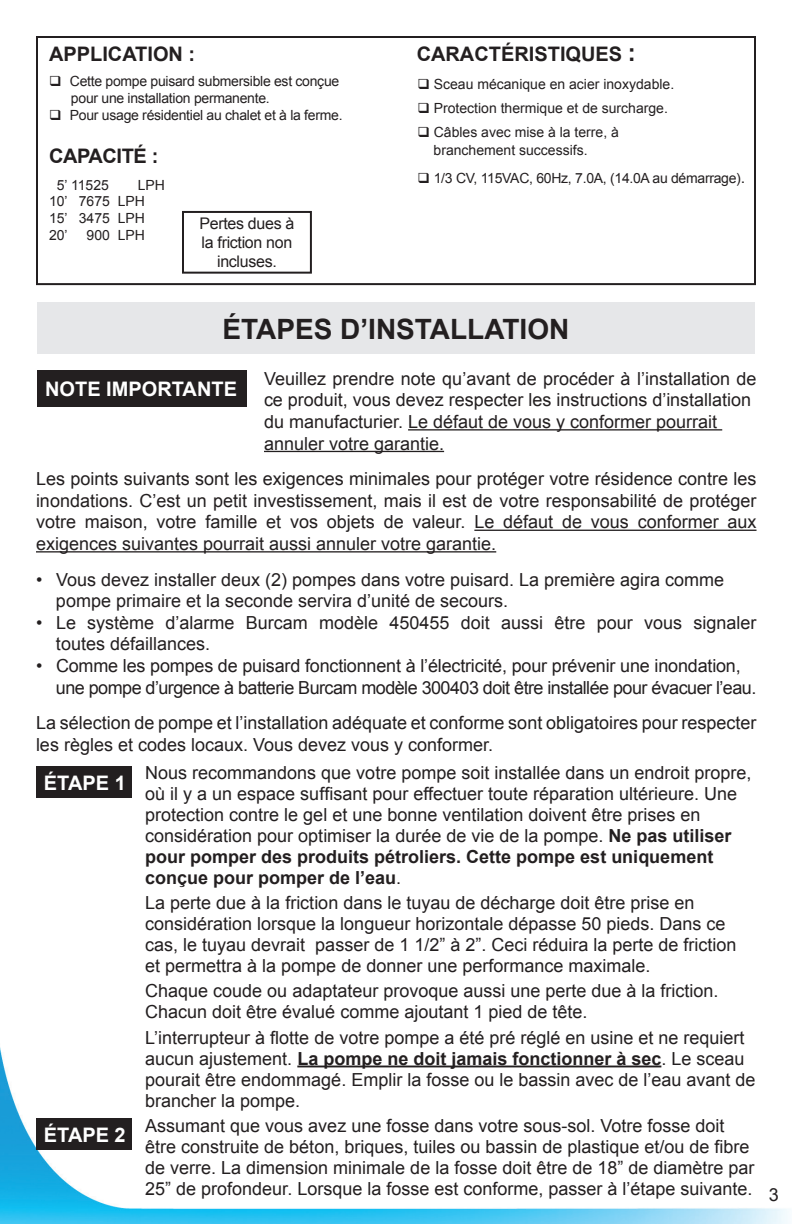
<style>
.page{position:relative;width:792px;height:1224px;background:#fff}
.page>*{position:absolute;margin:0;border:0;box-sizing:border-box;transform-origin:0 0}
.t1{font:700 28px "Arial";color:#231f20}
.Style_de_paragraphe_1{font:700 20px "Arial";color:#231f20}
.t2{font:700 20px "Arial";color:#fff}
.Style_de_paragraphe_1-2{font:700 20px "Arial";letter-spacing:-.02em;color:#231f20}
.Texte{font:18px/21px "Arial";color:#231f20}
.Texte_1{font:18px/21.6px "Arial";color:#231f20}
.t3{font:16px/19.2px "Arial";letter-spacing:-.02em;color:#231f20;text-align:center}
.Style_de_paragraphe_1-3{font:14px/16.8px "Arial";letter-spacing:-.02em;color:#231f20}
.Style_de_paragraphe_1-4{font:14px/18px "Arial";color:#231f20}
.Capacité{font:14px/16.8px "Arial";color:#231f20;text-align:justify}
.s1{font-size:24px}
.s2{font-size:16px}
.s3{font-weight:700}
</style>
<div class="page">
<img style="left:0;top:1047px;width:789px;height:177px">
<hr style="left:408px;top:429px;width:314px;height:2px;background:#231f20">
<hr style="left:264px;top:451px;width:180px;height:1px;background:#231f20">
<hr style="left:474px;top:530px;width:283px;height:1px;background:#231f20">
<hr style="left:36px;top:551px;width:460px;height:2px;background:#231f20">
<div style="left:37px;top:302px;width:718px;height:52px;background:#e6e7e9"></div>
<div style="left:36px;top:36px;width:720px;height:249px;border:2px solid #231f20"></div>
<div style="left:182px;top:211px;width:130px;height:63px;border:2px solid #231f20"></div>
<div style="left:37px;top:370px;width:210px;height:36px;background:#231f20"></div>
<hr style="left:297px;top:1066px;width:364px;height:1px;background:#231f20">
<div style="left:36px;top:1118px;width:96px;height:32px;background:#231f20"></div>
<div style="left:36px;top:766px;width:96px;height:31px;background:#231f20"></div>
<p class="Style_de_paragraphe_1" style="left:49px;top:40px;width:148px">APPLICATION :</p>
<p class="Style_de_paragraphe_1" style="left:417px;top:40px;width:221px">CARACTÉRISTIQUES <span class="s1">:</span></p>
<p class="Style_de_paragraphe_1-3" style="left:71px;top:73px;width:270px;text-indent:-22px">❑ Cette pompe puisard submersible est conçue pour une installation permanente.</p>
<p class="Style_de_paragraphe_1-3" style="left:49px;top:107px;width:295px">❑ Pour usage résidentiel au chalet et à la ferme.</p>
<p class="Style_de_paragraphe_1-2" style="left:49px;top:143px;width:111px">CAPACITÉ :</p>
<p class="Capacité" style="left:57px;top:176px;width:54px">5’ 11525</p>
<p class="Capacité" style="left:138px;top:176px;width:29px">LPH</p>
<p class="Capacité" style="left:49px;top:193px;width:97px">10’ 7675 LPH 15’ 3475 LPH 20’</p>
<p class="Style_de_paragraphe_1-4" style="left:417px;top:75px;width:258px">❑ Sceau mécanique en acier inoxydable.</p>
<p class="Style_de_paragraphe_1-4" style="left:417px;top:99px;width:252px">❑ Protection thermique et de surcharge.</p>
<p class="Style_de_paragraphe_1-4" style="left:434px;top:123px;width:187px;text-indent:-16px">❑ Câbles avec mise à la terre, à branchement successifs.</p>
<p class="Style_de_paragraphe_1-3" style="left:417px;top:170px;width:329px">❑ 1/3 CV, 115VAC, 60Hz, 7.0A, (14.0A au démarrage)<span class="s2">.</span></p>
<p class="t3" style="left:200px;top:214px;width:96px">Pertes dues à la friction non incluses.</p>
<p class="Capacité" style="left:87px;top:227px;width:60px">900 LPH</p>
<p class="t1" style="left:223px;top:310px;width:348px">ÉTAPES D’INSTALLATION</p>
<p class="Texte_1" style="left:264px;top:368px;width:494px">Veuillez prendre note qu’avant de procéder à l’installation de ce produit, vous devez respecter les instructions d’installation du manufacturier. Le défaut de vous y conformer pourrait annuler votre garantie.</p>
<p class="Texte" style="left:36px;top:468px;width:722px;line-height:21.6px;text-align:justify">Les points suivants sont les exigences minimales pour protéger votre résidence contre les inondations. C’est un petit investissement, mais il est de votre responsabilité de protéger votre maison, votre famille et vos objets de valeur. Le défaut de vous conformer aux exigences suivantes pourrait aussi annuler votre garantie.</p>
<p class="Texte" style="left:56px;top:569px;width:670px;line-height:21.6px;text-indent:-20px">• Vous devez installer deux (2) pompes dans votre puisard. La première agira comme pompe primaire et la seconde servira d’unité de secours.</p>
<p class="Texte" style="left:56px;top:612px;width:702px;line-height:21.6px;text-indent:-20px">• Le système d’alarme Burcam modèle 450455 doit aussi être pour vous signaler toutes défaillances.</p>
<p class="Texte" style="left:56px;top:655px;width:702px;line-height:21.6px;text-indent:-20px">• Comme les pompes de puisard fonctionnent à l’électricité, pour prévenir une inondation, une pompe d’urgence à batterie Burcam modèle 300403 doit être installée pour évacuer l’eau.</p>
<p class="Texte" style="left:36px;top:712px;width:722px;line-height:21.6px">La sélection de pompe et l’installation adéquate et conforme sont obligatoires pour respecter les règles et codes locaux. Vous devez vous y conformer.</p>
<p class="t2" style="left:45px;top:376px;width:193px">NOTE IMPORTANTE</p>
<p class="t2" style="left:44px;top:769px;width:83px">ÉTAPE 1</p>
<p class="t2" style="left:44px;top:1122px;width:83px">ÉTAPE 2</p>
<p class="Texte" style="left:145px;top:762px;width:608px">Nous recommandons que votre pompe soit installée dans un endroit propre, où il y a un espace suffisant pour effectuer toute réparation ultérieure. Une protection contre le gel et une bonne ventilation doivent être prises en considération pour optimiser la durée de vie de la pompe. <span class="s3">Ne pas utiliser pour pomper des produits pétroliers. Cette pompe est uniquement conçue pour pomper de l’eau</span>.</p>
<p class="Texte" style="left:145px;top:892px;width:593px">La perte due à la friction dans le tuyau de décharge doit être prise en considération lorsque la longueur horizontale dépasse 50 pieds. Dans ce cas, le tuyau devrait passer de 1 1/2” à 2”. Ceci réduira la perte de friction et permettra à la pompe de donner une performance maximale.</p>
<p class="Texte" style="left:145px;top:981px;width:575px">Chaque coude ou adaptateur provoque aussi une perte due à la friction.<br>Chacun doit être évalué comme ajoutant 1 pied de tête.</p>
<p class="Texte" style="left:145px;top:1027px;width:612px">L’interrupteur à flotte de votre pompe a été pré réglé en usine et ne requiert aucun ajustement. <span class="s3">La pompe ne doit jamais fonctionner à sec</span>. Le sceau pourait être endommagé. Emplir la fosse ou le bassin avec de l’eau avant de brancher la pompe.</p>
<p class="Texte" style="left:145px;top:1115px;width:611px">Assumant que vous avez une fosse dans votre sous-sol. Votre fosse doit être construite de béton, briques, tuiles ou bassin de plastique et/ou de fibre de verre. La dimension minimale de la fosse doit être de 18” de diamètre par 25” de profondeur. Lorsque la fosse est conforme, passer à l’étape suivante.</p>
<p class="Texte" style="left:769px;top:1184px;width:12px">3</p>
</div>
